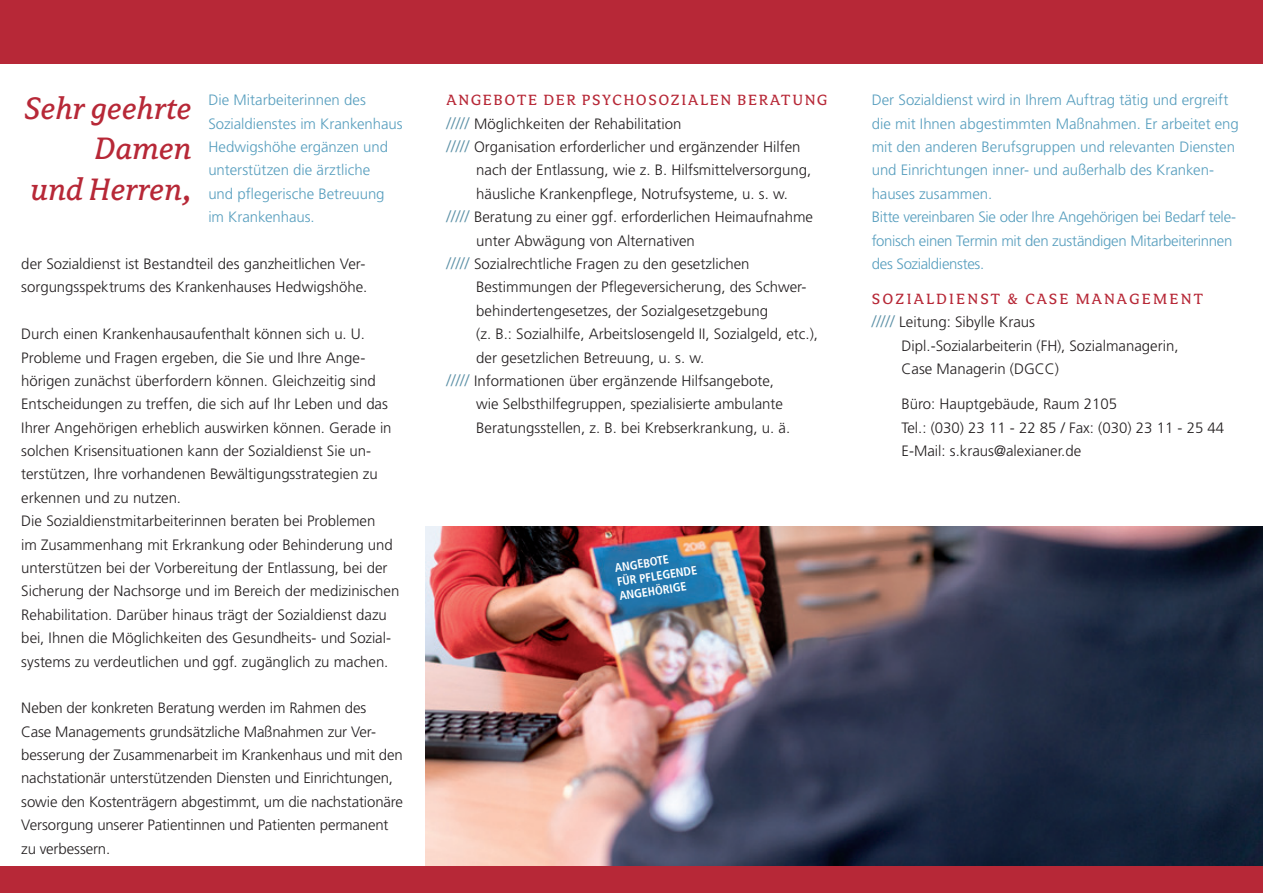
<style>
.page{position:relative;width:1263px;height:893px;background:#fff}
.page>*{position:absolute;margin:0;border:0;box-sizing:border-box;transform-origin:0 0}
.t1{font:italic 34.5px/40.5px "Avance OT";color:#b72837;text-align:right}
.t2{font:16.5px "Avance OT";letter-spacing:.11em;color:#b72837}
.t3{font:16.5px "Avance OT";letter-spacing:.13em;color:#b72837}
.t4{font:300 15px/23.4px "Frutiger LT Std";color:#231f20}
.t5{font:300 15px/23.4px "Frutiger LT Std";letter-spacing:-.005em;color:#579ebe}
.t6{font:700 condensed 12px/14.4px "Frutiger LT";color:#fff}
.s1{font-size:16.5px;color:#5d91a7}
</style>
<div class="page">
<div style="left:0;top:0;width:1263px;height:64px;background:#b72837"></div>
<img style="left:425px;top:526px;width:838px;height:340px">
<div style="left:0;top:866px;width:1263px;height:27px;background:#b72837"></div>
<p class="t5" style="left:208px;top:89px;width:196px">Die Mitarbeiterinnen des<br>Sozialdienstes im Krankenhaus<br>Hedwigshöhe ergänzen und unterstützen die ärztliche<br>und pflegerische Betreuung im Krankenhaus.</p>
<p class="t4" style="left:21px;top:252px;width:347px">der Sozialdienst ist Bestandteil des ganzheitlichen Ver&shy;sorgungsspektrums des Krankenhauses Hedwigshöhe.</p>
<p class="t4" style="left:21px;top:322px;width:380px">Durch einen Krankenhausaufenthalt können sich u. U.<br>Probleme und Fragen ergeben, die Sie und Ihre Ange&shy;hörigen zunächst überfordern können. Gleichzeitig sind Entscheidungen zu treffen, die sich auf Ihr Leben und das Ihrer Angehörigen erheblich auswirken können. Gerade in solchen Krisensituationen kann der Sozialdienst Sie un&shy;terstützen, Ihre vorhandenen Bewältigungsstrategien zu erkennen und zu nutzen.<br>Die Sozialdienstmitarbeiterinnen beraten bei Problemen<br>im Zusammenhang mit Erkrankung oder Behinderung und unterstützen bei der Vorbereitung der Entlassung, bei der Sicherung der Nachsorge und im Bereich der medizinischen Rehabilitation. Darüber hinaus trägt der Sozialdienst dazu bei, Ihnen die Möglichkeiten des Gesundheits- und Sozial&shy;systems zu verdeutlichen und ggf. zugänglich zu machen.</p>
<p class="t4" style="left:21px;top:697px;width:383px">Neben der konkreten Beratung werden im Rahmen des<br>Case Managements grundsätzliche Maßnahmen zur Ver&shy;besserung der Zusammenarbeit im Krankenhaus und mit den nachstationär unterstützenden Diensten und Einrichtungen, sowie den Kostenträgern abgestimmt, um die nachstationäre Versorgung unserer Patientinnen und Patienten permanent zu verbessern.</p>
<h1 class="t1" style="left:24px;top:89px;width:169px">Sehr geehrte<br>Damen<br>und Herren,</h1>
<p class="t2" style="left:447px;top:92px;width:382px">ANGEBOTE DER PSYCHOSOZIALEN BERATUNG</p>
<p class="t4" style="left:446px;top:112px;width:237px"><span class="s1">/////</span> Möglichkeiten der Rehabilitation</p>
<p class="t4" style="left:446px;top:135px;width:355px"><span class="s1">/////</span> Organisation erforderlicher und ergänzender Hilfen</p>
<p class="t4" style="left:476px;top:159px;width:337px">nach der Entlassung, wie z. B. Hilfsmittelversorgung,</p>
<p class="t4" style="left:476px;top:182px;width:313px">häusliche Krankenpflege, Notrufsysteme, u. s. w.</p>
<p class="t4" style="left:446px;top:206px;width:368px"><span class="s1">/////</span> Beratung zu einer ggf. erforderlichen Heimaufnahme</p>
<p class="t4" style="left:476px;top:229px;width:220px">unter Abwägung von Alternativen</p>
<p class="t4" style="left:446px;top:252px;width:305px"><span class="s1">/////</span> Sozialrechtliche Fragen zu den gesetzlichen</p>
<p class="t4" style="left:476px;top:276px;width:332px">Bestimmungen der Pflegeversicherung, des Schwer-</p>
<p class="t4" style="left:476px;top:299px;width:293px">behindertengesetzes, der Sozialgesetzgebung</p>
<p class="t4" style="left:476px;top:322px;width:343px">(z. B.: Sozialhilfe, Arbeitslosengeld II, Sozialgeld, etc.),</p>
<p class="t4" style="left:476px;top:346px;width:230px">der gesetzlichen Betreuung, u. s. w.</p>
<p class="t4" style="left:446px;top:369px;width:329px"><span class="s1">/////</span> Informationen über ergänzende Hilfsangebote,</p>
<p class="t4" style="left:476px;top:393px;width:308px">wie Selbsthilfegruppen, spezialisierte ambulante</p>
<p class="t4" style="left:476px;top:416px;width:315px">Beratungsstellen, z. B. bei Krebserkrankung, u. ä.</p>
<p class="t6" style="left:614px;top:561px;width:82px;rotate:-9deg">ANGEBOTE<br>FÜR PFLEGENDE<br>ANGEHÖRIGE</p>
<p class="t5" style="left:872px;top:89px;width:369px">Der Sozialdienst wird in Ihrem Auftrag tätig und ergreift die mit Ihnen abgestimmten Maßnahmen. Er arbeitet eng mit den anderen Berufsgruppen und relevanten Diensten und Einrichtungen inner- und außerhalb des Kranken&shy;hauses zusammen.<br>Bitte vereinbaren Sie oder Ihre Angehörigen bei Bedarf tele&shy;fonisch einen Termin mit den zuständigen Mitarbeiterinnen des Sozialdienstes.</p>
<p class="t3" style="left:872px;top:291px;width:333px">SOZIALDIENST &amp; CASE MANAGEMENT</p>
<p class="t4" style="left:901px;top:311px;width:279px;text-indent:-30px"><span class="s1">/////</span> Leitung: Sibylle Kraus<br>Dipl.-Sozialarbeiterin (FH), Sozialmanagerin,<br>Case Managerin (DGCC)</p>
<p class="t4" style="left:901px;top:393px;width:324px">Büro: Hauptgebäude, Raum 2105<br>Tel.: (030) 23 11 - 22 85 / Fax: (030) 23 11 - 25 44<br>E-Mail: s.kraus@alexianer.de</p>
</div>
